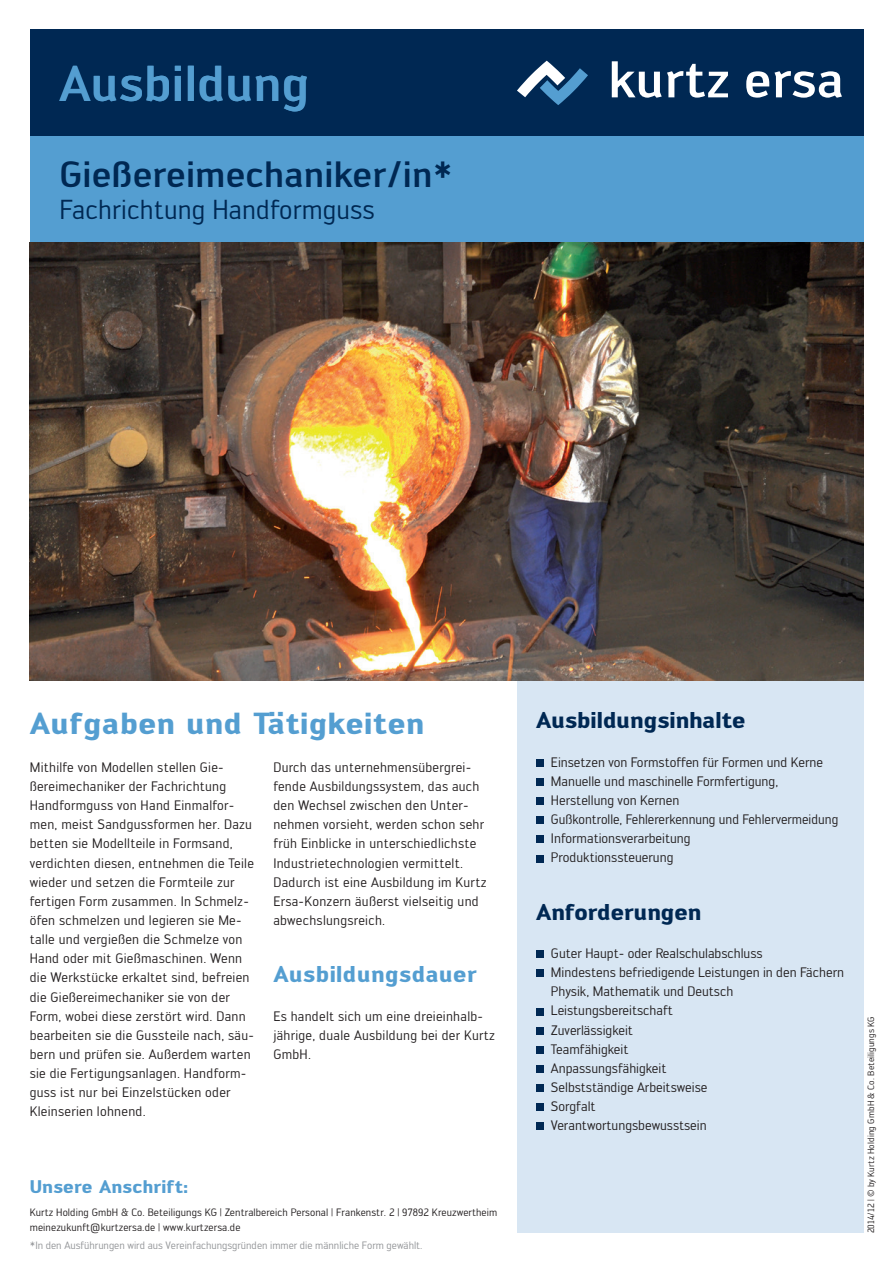
<style>
.page{position:relative;width:893px;height:1263px;background:#fff}
.page>*{position:absolute;margin:0;border:0;box-sizing:border-box;transform-origin:0 0}
.t1{font:500 49.5px "Engel";letter-spacing:.005em;color:#549ed1}
.t2{font:500 36px "Engel";letter-spacing:.005em;color:#002853}
.t3{font:700 30px "Engel";letter-spacing:.02em;color:#549ed1}
.t4{font:27px "Engel";letter-spacing:.005em;color:#002853}
.t5{font:700 22.5px "Engel";color:#002853}
.t6{font:700 22.5px "Engel";letter-spacing:.02em;color:#549ed1}
.t7{font:700 18px "Engel";letter-spacing:.01em;color:#549ed1}
.t8{font:13.5px/19.2px "Engel";letter-spacing:.02em;color:#231f20}
.t9{font:13.5px/19.2px "Engel";color:#231f20}
.t10{font:10.5px/14.9px "Engel";letter-spacing:.01em;color:#231f20}
.t11{font:10.5px "Engel";color:#939598}
.t12{font:9px "Engel";letter-spacing:.01em;color:#231f20}
</style>
<div class="page">
<div style="left:517px;top:680px;width:346px;height:553px;background:#d8e6f3"></div>
<div style="left:30px;top:30px;width:833px;height:106px;background:#002853"></div>
<div style="left:30px;top:136px;width:833px;height:106px;background:#549ed1"></div>
<svg style="left:612px;top:61px;width:116px;height:37px"></svg>
<svg style="left:746px;top:71px;width:96px;height:27px"></svg>
<svg style="left:517px;top:61px;width:71px;height:44px"></svg>
<div style="left:536px;top:759px;width:8px;height:8px;background:#002853"></div>
<div style="left:536px;top:778px;width:8px;height:8px;background:#002853"></div>
<div style="left:536px;top:797px;width:8px;height:8px;background:#002853"></div>
<div style="left:536px;top:816px;width:8px;height:8px;background:#002853"></div>
<div style="left:536px;top:835px;width:8px;height:8px;background:#002853"></div>
<div style="left:536px;top:855px;width:8px;height:7px;background:#002853"></div>
<div style="left:536px;top:950px;width:8px;height:8px;background:#002853"></div>
<div style="left:536px;top:969px;width:8px;height:8px;background:#002853"></div>
<div style="left:536px;top:1008px;width:8px;height:7px;background:#002853"></div>
<div style="left:536px;top:1027px;width:8px;height:7px;background:#002853"></div>
<div style="left:536px;top:1046px;width:8px;height:8px;background:#002853"></div>
<div style="left:536px;top:1065px;width:8px;height:8px;background:#002853"></div>
<div style="left:536px;top:1084px;width:8px;height:8px;background:#002853"></div>
<div style="left:536px;top:1103px;width:8px;height:8px;background:#002853"></div>
<div style="left:536px;top:1122px;width:8px;height:8px;background:#002853"></div>
<img style="left:30px;top:242px;width:833px;height:438px">
<h1 class="t1" style="left:60px;top:55px;width:251px">Ausbildung</h1>
<h2 class="t2" style="left:60px;top:153px;width:395px">Gießereimechaniker/in*</h2>
<h3 class="t4" style="left:60px;top:194px;width:317px">Fachrichtung Handformguss</h3>
<h3 class="t3" style="left:30px;top:705px;width:396px">Aufgaben und Tätigkeiten</h3>
<p class="t8" style="left:30px;top:758px;width:226px">Mithilfe von Modellen stellen Gie&shy;ßereimechaniker der Fachrichtung Handformguss von Hand Einmalfor&shy;men, meist Sandgussformen her. Dazu betten sie Modellteile in Formsand, verdichten diesen, entnehmen die Teile wieder und setzen die Formteile zur fertigen Form zusammen. In Schmelz&shy;öfen schmelzen und legieren sie Me&shy;talle und vergießen die Schmelze von Hand oder mit Gießmaschinen. Wenn die Werkstücke erkaltet sind, befreien die Gießereimechaniker sie von der Form, wobei diese zerstört wird. Dann bearbeiten sie die Gussteile nach, säu&shy;bern und prüfen sie. Außerdem warten sie die Fertigungsanlagen. Handform&shy;guss ist nur bei Einzelstücken oder Kleinserien lohnend.</p>
<p class="t8" style="left:273px;top:757px;width:215px">Durch das unternehmensübergrei&shy;fende Ausbildungssystem, das auch den Wechsel zwischen den Unter&shy;nehmen vorsieht, werden schon sehr früh Einblicke in unterschiedlichste Industrietechnologien vermittelt.<br>Dadurch ist eine Ausbildung im Kurtz Ersa-Konzern äußerst vielseitig und abwechslungsreich.</p>
<h3 class="t6" style="left:273px;top:961px;width:205px">Ausbildungsdauer</h3>
<p class="t8" style="left:273px;top:1006px;width:223px">Es handelt sich um eine dreieinhalb&shy;jährige, duale Ausbildung bei der Kurtz<br>GmbH.</p>
<h3 class="t7" style="left:30px;top:1176px;width:160px">Unsere Anschrift:</h3>
<p class="t10" style="left:30px;top:1205px;width:469px">Kurtz Holding GmbH &amp; Co. Beteiligungs KG | Zentralbereich Personal | Frankenstr. 2 | 97892 Kreuzwertheim meinezukunft@kurtzersa.de | www.kurtzersa.de</p>
<p class="t11" style="left:30px;top:1240px;width:394px">*In den Ausführungen wird aus Vereinfachungsgründen immer die männliche Form gewählt.</p>
<h3 class="t5" style="left:536px;top:707px;width:211px">Ausbildungsinhalte</h3>
<p class="t9" style="left:551px;top:752px;width:289px">Einsetzen von Formstoffen für Formen und Kerne Manuelle und maschinelle Formfertigung, Herstellung von Kernen<br>Gußkontrolle, Fehlererkennung und Fehlervermeidung Informationsverarbeitung<br>Produktionssteuerung</p>
<h3 class="t5" style="left:536px;top:898px;width:167px">Anforderungen</h3>
<p class="t9" style="left:551px;top:944px;width:295px">Guter Haupt- oder Realschulabschluss<br>Mindestens befriedigende Leistungen in den Fächern<br>Physik, Mathematik und Deutsch<br>Leistungsbereitschaft<br>Zuverlässigkeit<br>Teamfähigkeit<br>Anpassungsfähigkeit<br>Selbstständige Arbeitsweise<br>Sorgfalt<br>Verantwortungsbewusstsein</p>
<p class="t12" style="left:866px;top:1233px;width:219px;rotate:-90deg">2014/12 | © by Kurtz Holding GmbH &amp; Co. Beteiligungs KG</p>
</div>
